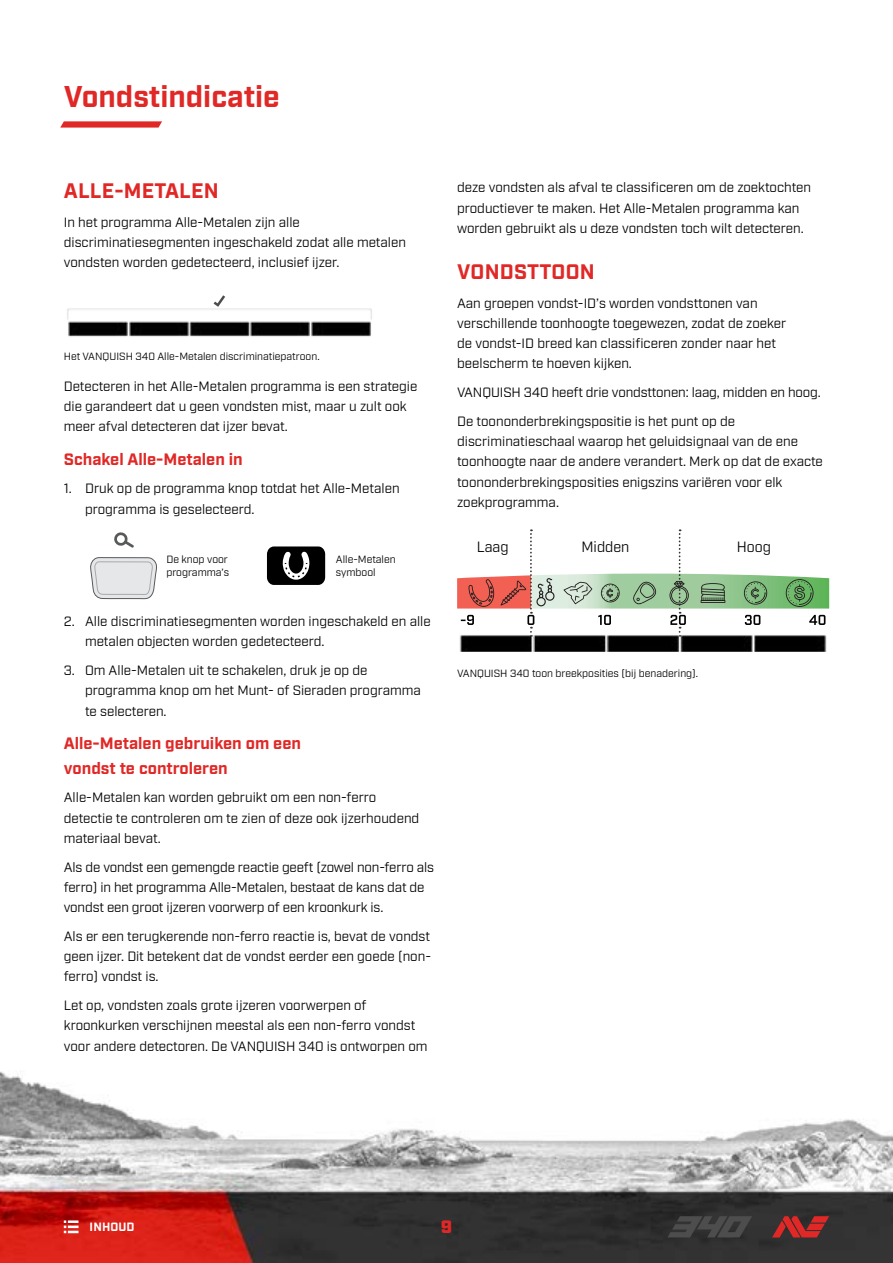
<style>
.page{position:relative;width:893px;height:1263px;background:#fff}
.page>*{position:absolute;margin:0;border:0;box-sizing:border-box;transform-origin:0 0}
.t1{font:700 30px "Industry";color:#e02826}
.t2{font:700 21px "Industry";letter-spacing:.01em;color:#e02826}
.t3{font:900 18px "Industry";color:#e02826}
.t4{font:700 16.5px/24.8px "Industry";color:#e02826}
.t5{font:14.4px "Industry";color:#000}
.t6{font:13.5px/20.2px "Industry";color:#000}
.t7{font:700 12px "Industry";letter-spacing:.01em;color:#fff}
.t8{font:10.5px/13.5px "Industry";color:#000}
</style>
<div class="page">
<img style="left:0;top:529px;width:893px;height:734px">
<svg style="left:64px;top:1220px;width:15px;height:13px"></svg>
<svg style="left:60px;top:121px;width:102px;height:7px"></svg>
<svg style="left:772px;top:1216px;width:57px;height:21px"></svg>
<svg style="left:667px;top:1216px;width:85px;height:21px;background:#414141"></svg>
<img style="left:67px;top:308px;width:15px;height:29px">
<img style="left:82px;top:308px;width:60px;height:29px">
<img style="left:142px;top:308px;width:61px;height:29px">
<img style="left:203px;top:295px;width:169px;height:42px">
<svg style="left:113px;top:532px;width:21px;height:16px"></svg>
<svg style="left:90px;top:557px;width:67px;height:42px;background:#dadbdc"></svg>
<svg style="left:267px;top:546px;width:58px;height:39px;background:#2e2e2e"></svg>
<svg style="left:461px;top:530px;width:368px;height:39px"></svg>
<img style="left:457px;top:569px;width:372px;height:83px">
<h1 class="t1" style="left:64px;top:79px;width:218px">Vondstindicatie</h1>
<h2 class="t2" style="left:64px;top:178px;width:157px">ALLE-METALEN</h2>
<p class="t6" style="left:64px;top:212px;width:344px">In het programma Alle-Metalen zijn alle discriminatiesegmenten ingeschakeld zodat alle metalen vondsten worden gedetecteerd, inclusief ijzer.</p>
<p class="t8" style="left:64px;top:349px;width:256px">Het VANQUISH 340 Alle-Metalen discriminatiepatroon.</p>
<p class="t6" style="left:64px;top:376px;width:355px">Detecteren in het Alle-Metalen programma is een strategie die garandeert dat u geen vondsten mist, maar u zult ook meer afval detecteren dat ijzer bevat.</p>
<p class="t4" style="left:64px;top:447px;width:181px">Schakel Alle-Metalen in</p>
<p class="t6" style="left:85px;top:479px;width:316px;text-indent:-21px">1. Druk op de programma knop totdat het Alle-Metalen programma is geselecteerd.</p>
<p class="t8" style="left:166px;top:553px;width:64px">De knop voor programma’s</p>
<p class="t8" style="left:336px;top:553px;width:61px">Alle-Metalen symbool</p>
<p class="t6" style="left:85px;top:611px;width:347px;text-indent:-21px">2. Alle discriminatiesegmenten worden ingeschakeld en alle metalen objecten worden gedetecteerd.</p>
<p class="t6" style="left:85px;top:660px;width:337px;text-indent:-21px">3. Om Alle-Metalen uit te schakelen, druk je op de programma knop om het Munt- of Sieraden programma te selecteren.</p>
<p class="t4" style="left:64px;top:731px;width:239px">Alle-Metalen gebruiken om een vondst te controleren</p>
<p class="t6" style="left:64px;top:788px;width:357px">Alle-Metalen kan worden gebruikt om een non-ferro detectie te controleren om te zien of deze ook ijzerhoudend materiaal bevat.</p>
<p class="t6" style="left:64px;top:857px;width:372px">Als de vondst een gemengde reactie geeft (zowel non-ferro als ferro) in het programma Alle-Metalen, bestaat de kans dat de vondst een groot ijzeren voorwerp of een kroonkurk is.</p>
<p class="t6" style="left:64px;top:926px;width:369px;text-align:justify">Als er een terugkerende non-ferro reactie is, bevat de vondst geen ijzer. Dit betekent dat de vondst eerder een goede (non&shy;ferro) vondst is.</p>
<p class="t6" style="left:64px;top:995px;width:365px">Let op, vondsten zoals grote ijzeren voorwerpen of kroonkurken verschijnen meestal als een non-ferro vondst voor andere detectoren. De VANQUISH 340 is ontworpen om</p>
<p class="t6" style="left:457px;top:178px;width:355px">deze vondsten als afval te classificeren om de zoektochten productiever te maken. Het Alle-Metalen programma kan worden gebruikt als u deze vondsten toch wilt detecteren.</p>
<h2 class="t2" style="left:457px;top:259px;width:139px">VONDSTTOON</h2>
<p class="t6" style="left:457px;top:293px;width:331px">Aan groepen vondst-ID’s worden vondsttonen van verschillende toonhoogte toegewezen, zodat de zoeker de vondst-ID breed kan classificeren zonder naar het beelscherm te hoeven kijken.</p>
<p class="t6" style="left:457px;top:378px;width:364px;line-height:28.8px">VANQUISH 340 heeft drie vondsttonen: laag, midden en hoog.<br>De toononderbrekingspositie is het punt op de</p>
<p class="t6" style="left:457px;top:432px;width:367px">discriminatieschaal waarop het geluidsignaal van de ene toonhoogte naar de andere verandert. Merk op dat de exacte toononderbrekingsposities enigszins variëren voor elk zoekprogramma.</p>
<p class="t5" style="left:477px;top:538px;width:33px">Laag</p>
<p class="t5" style="left:581px;top:538px;width:49px">Midden</p>
<p class="t5" style="left:737px;top:538px;width:36px">Hoog</p>
<p class="t8" style="left:457px;top:666px;width:241px">VANQUISH 340 toon breekposities (bij benadering).</p>
<p class="t7" style="left:90px;top:1220px;width:47px">INHOUD</p>
<h3 class="t3" style="left:441px;top:1216px;width:13px">9</h3>
</div>
